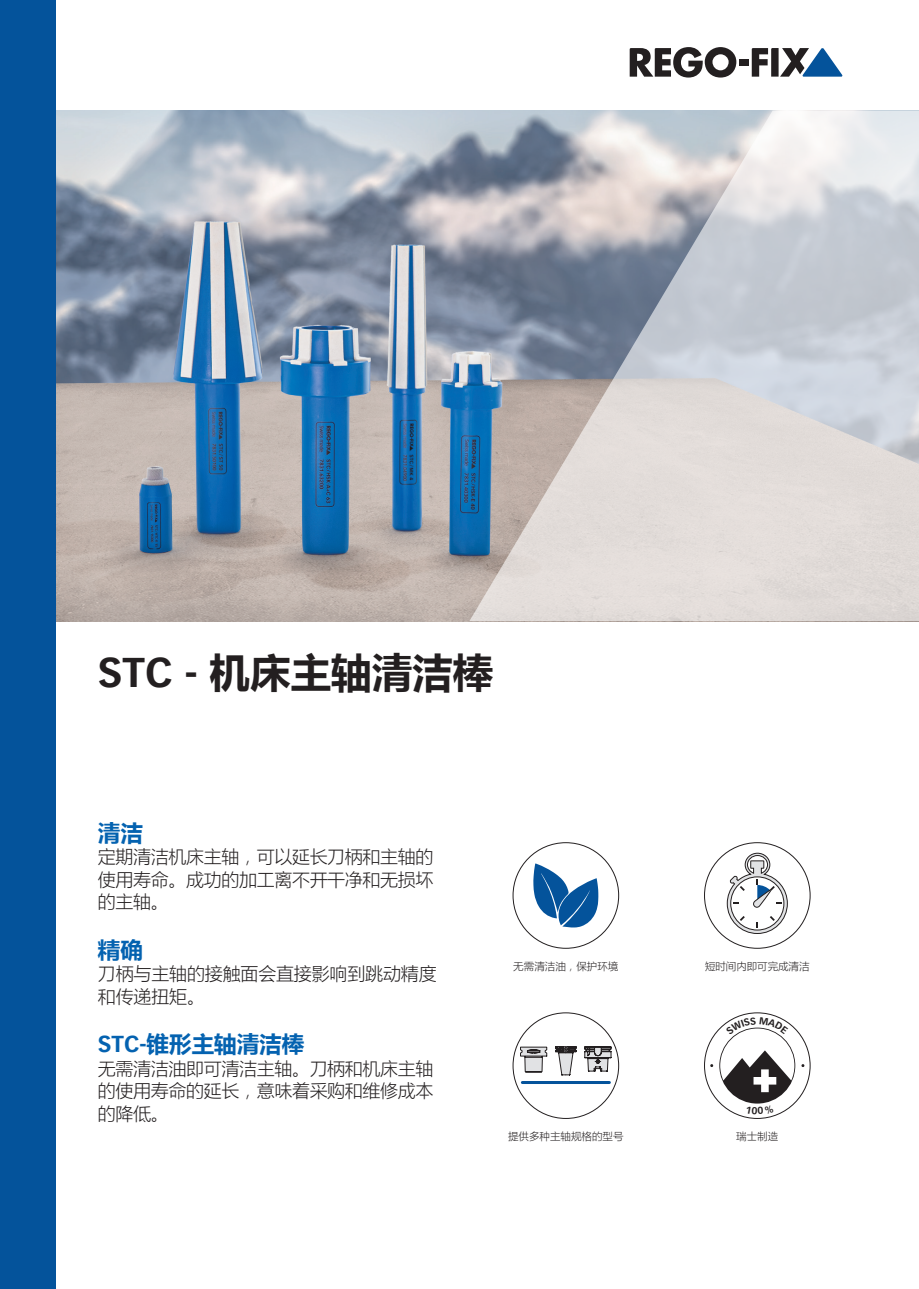
<style>
.page{position:relative;width:919px;height:1289px;background:#fff}
.page>*{position:absolute;margin:0;border:0;box-sizing:border-box;transform-origin:0 0}
.t1{font:700 40.5px "Microsoft Ya Hei";color:#231f20}
.t2{font:700 22.5px "Microsoft Ya Hei";color:#0462b0}
.t3{font:300 18px/22.5px "Microsoft Ya Hei";letter-spacing:-.02em;color:#231f20;text-align:justify}
.t4{font:300 10.5px "Microsoft Ya Hei";color:#231f20}
.s1{font-family:"Vectora Com"}
</style>
<div class="page">
<img style="left:55px;top:111px;width:414px;height:510px">
<div style="left:739px;top:59px;width:9px;height:6px;background:#231f20"></div>
<svg style="left:629px;top:47px;width:107px;height:31px"></svg>
<svg style="left:751px;top:48px;width:91px;height:29px"></svg>
<div style="left:0;top:0;width:55px;height:1288px;background:#04539b"></div>
<svg style="left:469px;top:111px;width:449px;height:510px;background:#c4c6ca"></svg>
<svg style="left:533px;top:863px;width:65px;height:64px"></svg>
<hr style="left:522px;top:1080px;width:87px;height:3px;background:#04539b">
<svg style="left:584px;top:1046px;width:27px;height:25px"></svg>
<svg style="left:520px;top:1046px;width:27px;height:26px"></svg>
<svg style="left:555px;top:1046px;width:21px;height:29px"></svg>
<svg style="left:726px;top:852px;width:62px;height:82px"></svg>
<svg style="left:719px;top:1017px;width:76px;height:97px"></svg>
<h1 class="t1" style="left:98px;top:643px;width:397px"><span class="s1">STC -</span> 机床主轴清洁棒</h1>
<p class="t2" style="left:98px;top:816px;width:46px">清洁</p>
<p class="t3" style="left:98px;top:845px;width:337px">定期清洁机床主轴，可以延长刀柄和主轴的使用寿命。成功的加工离不开干净和无损坏的主轴。</p>
<p class="t2" style="left:98px;top:933px;width:46px">精确</p>
<p class="t3" style="left:98px;top:962px;width:340px">刀柄与主轴的接触面会直接影响到跳动精度和传递扭矩。</p>
<p class="t2" style="left:98px;top:1028px;width:208px"><span class="s1">STC-</span>锥形主轴清洁棒</p>
<p class="t3" style="left:98px;top:1056px;width:337px">无需清洁油即可清洁主轴。刀柄和机床主轴的使用寿命的延长，意味着采购和维修成本的降低。</p>
<p class="t4" style="left:513px;top:958px;width:106px">无需清洁油，保护环境</p>
<p class="t4" style="left:508px;top:1128px;width:117px">提供多种主轴规格的型号</p>
<p class="t4" style="left:705px;top:958px;width:106px">短时间内即可完成清洁</p>
<p class="t4" style="left:736px;top:1128px;width:44px">瑞士制造</p>
</div>
